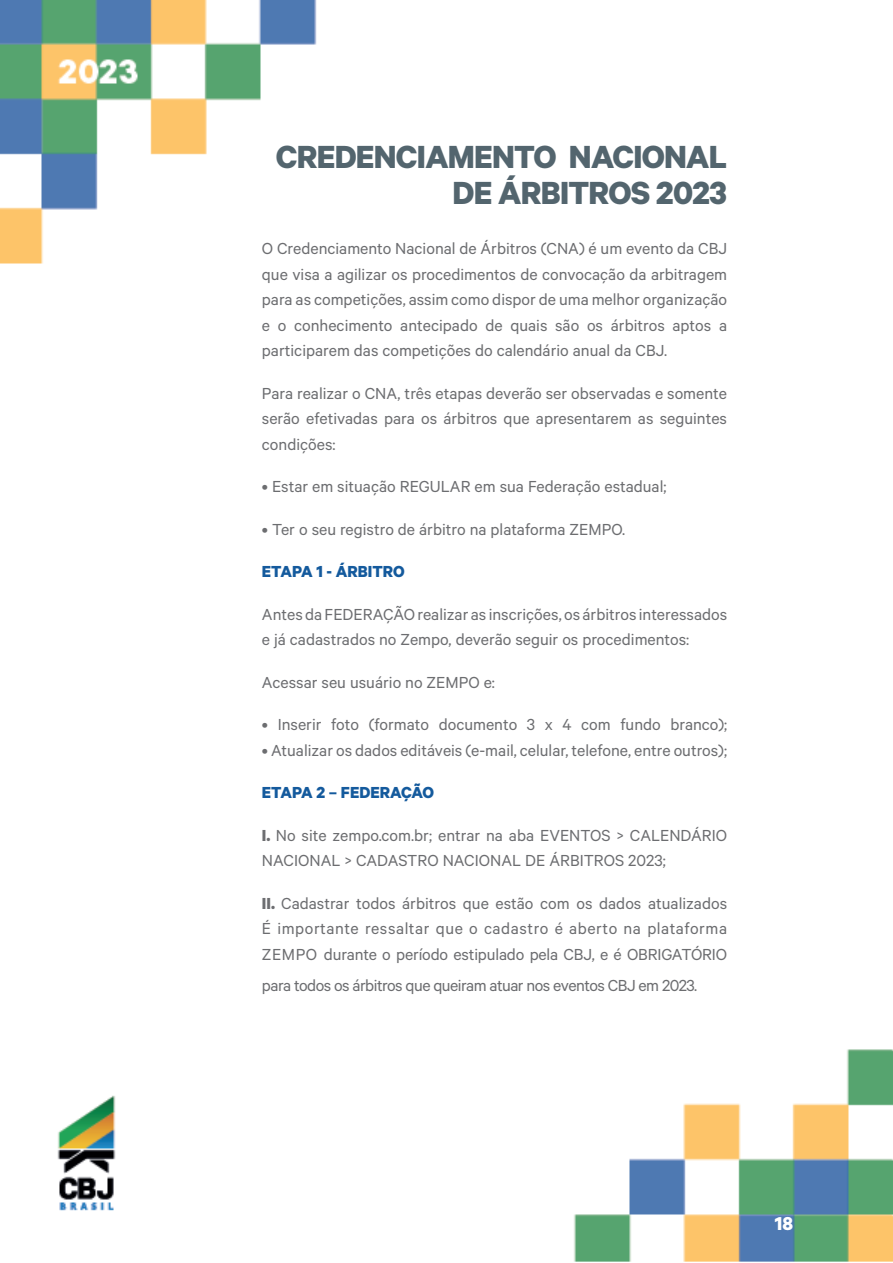
<style>
.page{position:relative;width:893px;height:1263px;background:#fff}
.page>*{position:absolute;margin:0;border:0;box-sizing:border-box;transform-origin:0 0}
.t1{font:700 36px/36px "Calibre";letter-spacing:-.02em;color:#53656e;text-align:right}
.t2{font:700 21px "Calibre";color:#fff}
.t3{font:18px/25.5px "Calibre";color:#6c6d70;text-align:justify}
.t4{font:18px "Calibre";letter-spacing:-.03em;color:#6c6d70}
.t5{font:700 18px "Calibre";color:#145a9d}
.s1{font-weight:700}
</style>
<div class="page">
<img style="left:0;top:0;width:893px;height:1261px">
<img style="left:620px;top:34px;width:225px;height:8px">
<h1 class="t1" style="left:276px;top:138px;width:453px">CREDENCIAMENTO NACIONAL<br>DE ÁRBITROS 2023</h1>
<p class="t3" style="left:262px;top:235px;width:467px">O Credenciamento Nacional de Árbitros (CNA) é um evento da CBJ que visa a agilizar os procedimentos de convocação da arbitragem para as competições, assim como dispor de uma melhor organização e o conhecimento antecipado de quais são os árbitros aptos a participarem das competições do calendário anual da CBJ.</p>
<p class="t3" style="left:262px;top:380px;width:467px">Para realizar o CNA, três etapas deverão ser observadas e somente serão efetivadas para os árbitros que apresentarem as seguintes condições:</p>
<p class="t3" style="left:262px;top:473px;width:406px">• Estar em situação REGULAR em sua Federação estadual;</p>
<p class="t3" style="left:262px;top:516px;width:365px">• Ter o seu registro de árbitro na plataforma ZEMPO.</p>
<p class="t5" style="left:262px;top:561px;width:144px">ETAPA 1 - ÁRBITRO</p>
<p class="t3" style="left:262px;top:601px;width:467px">Antes da FEDERAÇÃO realizar as inscrições, os árbitros interessados e já cadastrados no Zempo, deverão seguir os procedimentos:</p>
<p class="t3" style="left:262px;top:669px;width:235px">Acessar seu usuário no ZEMPO e:</p>
<p class="t3" style="left:262px;top:711px;width:467px">• Inserir foto (formato documento 3 x 4 com fundo branco);</p>
<p class="t3" style="left:262px;top:737px;width:467px">• Atualizar os dados editáveis (e-mail, celular, telefone, entre outros);</p>
<p class="t5" style="left:262px;top:782px;width:174px">ETAPA 2 – FEDERAÇÃO</p>
<p class="t3" style="left:262px;top:822px;width:467px"><span class="s1">I.</span> No site zempo.com.br; entrar na aba EVENTOS &gt; CALENDÁRIO<br>NACIONAL &gt; CADASTRO NACIONAL DE ÁRBITROS 2023;</p>
<p class="t3" style="left:262px;top:890px;width:467px"><span class="s1">II.</span> Cadastrar todos árbitros que estão com os dados atualizados É importante ressaltar que o cadastro é aberto na plataforma ZEMPO durante o período estipulado pela CBJ, e é OBRIGATÓRIO</p>
<p class="t4" style="left:262px;top:975px;width:437px">para todos os árbitros que queiram atuar nos eventos CBJ em 2023.</p>
<p class="t2" style="left:775px;top:1210px;width:20px">18</p>
</div>
